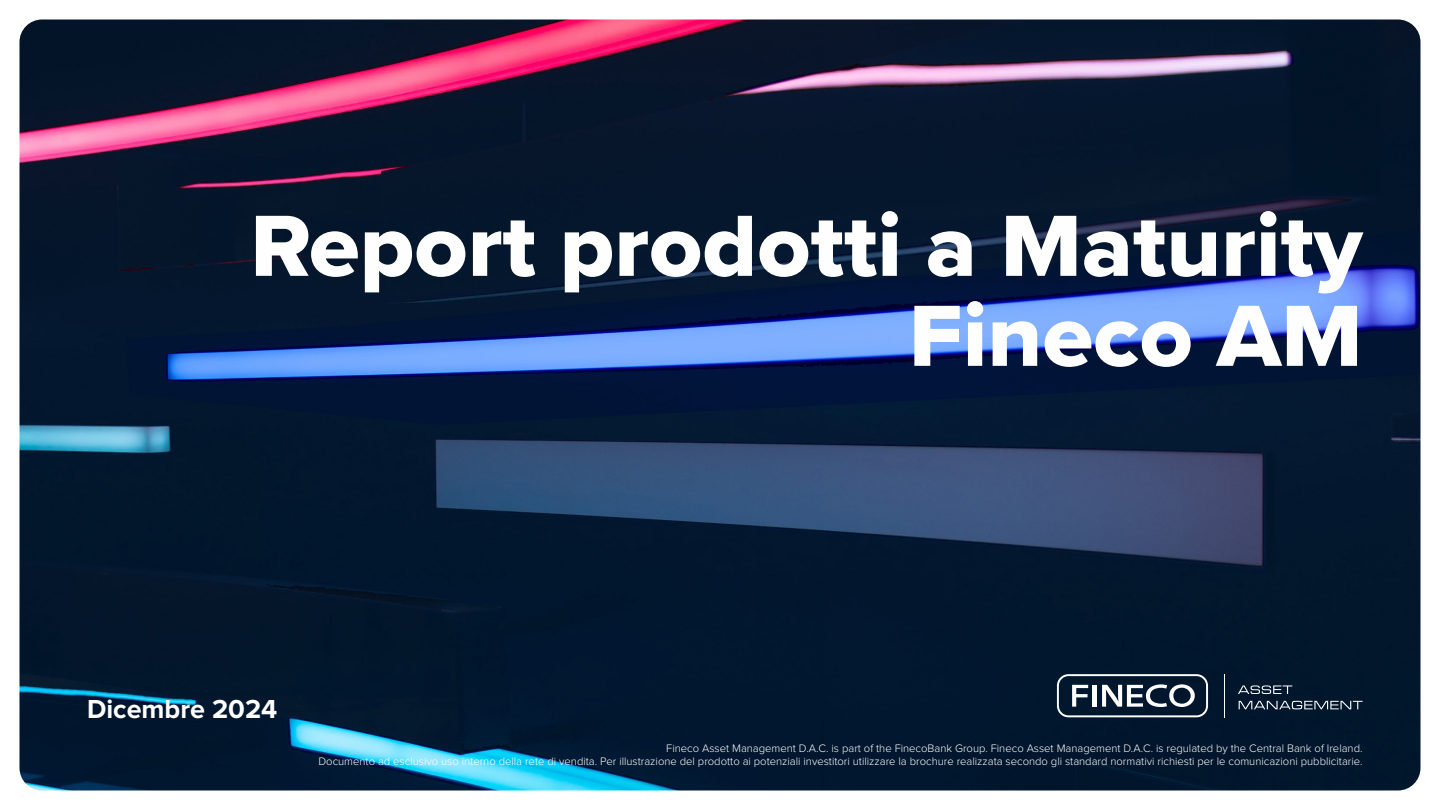
<style>
.page{position:relative;width:1440px;height:810px;background:#fff}
.page>*{position:absolute;margin:0;border:0;box-sizing:border-box;transform-origin:0 0}
.t1{font:90px/90px "Proxima Nova Extrabld";color:#fefefe;text-align:right}
.t2{font:700 27px "Proxima Nova";color:#fff}
.t3{font:300 11.25px/13.5px "Proxima Nova";color:#fff;text-align:right}
</style>
<div class="page">
<img style="left:20px;top:20px;width:1400px;height:770px">
<hr style="left:1224px;top:674px;width:1px;height:44px;background:#fff">
<svg style="left:1238px;top:685px;width:54px;height:9px"></svg>
<svg style="left:1239px;top:701px;width:124px;height:8px"></svg>
<svg style="left:1057px;top:674px;width:151px;height:43px"></svg>
<h1 class="t1" style="left:250px;top:200px;width:1114px">Report prodotti a Maturity<br>Fineco AM</h1>
<h2 class="t2" style="left:87px;top:696px;width:192px">Dicembre 2024</h2>
<p class="t3" style="left:318px;top:740px;width:1046px">Fineco Asset Management D.A.C. is part of the FinecoBank Group. Fineco Asset Management D.A.C. is regulated by the Central Bank of Ireland.<br>Documento ad esclusivo uso interno della rete di vendita. Per illustrazione del prodotto ai potenziali investitori utilizzare la brochure realizzata secondo gli standard normativi richiesti per le comunicazioni pubblicitarie.</p>
</div>
